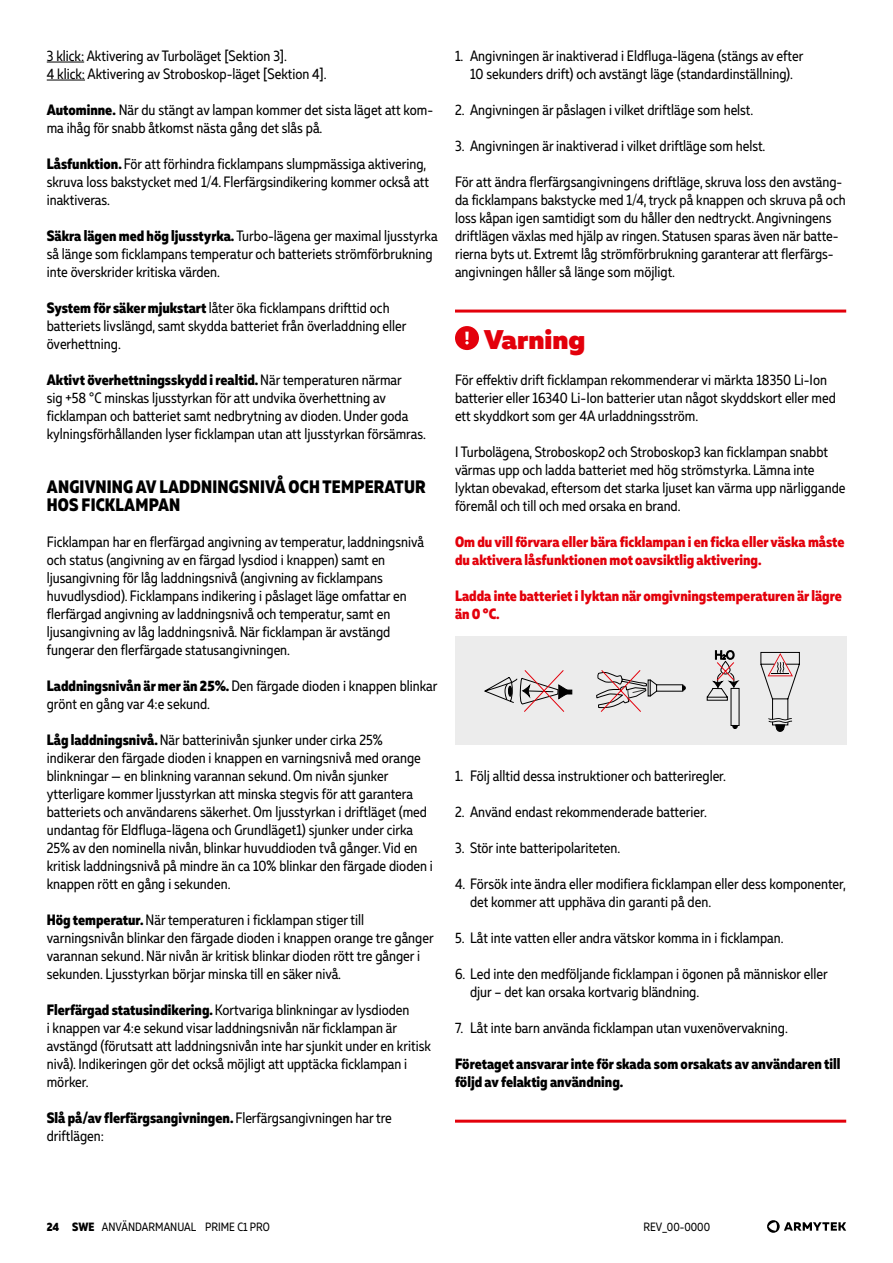
<style>
.page{position:relative;width:893px;height:1263px;background:#fff}
.page>*{position:absolute;margin:0;border:0;box-sizing:border-box;transform-origin:0 0}
.t1{font:900 27px "Muller";color:#e3000b}
.t2{font:800 18px/18px "Muller Narrow";letter-spacing:.01em;color:#000}
.t3{font:15px/18px "Muller Narrow";color:#000}
.t4{font:800 15px/18px "Muller Narrow";color:#e3000b}
.t5{font:800 15px/18px "Muller Narrow";color:#000}
.t6{font:12px "Muller Narrow";color:#000}
.s1{font-weight:800}
</style>
<div class="page">
<svg style="left:767px;top:1220px;width:13px;height:13px"></svg>
<svg style="left:769px;top:1222px;width:8px;height:9px"></svg>
<svg style="left:784px;top:1222px;width:62px;height:9px"></svg>
<hr style="left:47px;top:62px;width:37px;height:1px;background:#000">
<hr style="left:47px;top:80px;width:38px;height:1px;background:#000">
<hr style="left:455px;top:310px;width:391px;height:3px;background:#e3000b">
<hr style="left:455px;top:1120px;width:391px;height:3px;background:#e3000b">
<div style="left:455px;top:326px;width:24px;height:24px;background:#e3000b;border-radius:50%"></div>
<svg style="left:465px;top:332px;width:4px;height:12px"></svg>
<div style="left:455px;top:637px;width:391px;height:108px;background:#ececec"></div>
<div style="left:562px;top:690px;width:10px;height:4px;border:1px solid #000"></div>
<svg style="left:484px;top:670px;width:87px;height:42px"></svg>
<svg style="left:596px;top:670px;width:90px;height:42px"></svg>
<svg style="left:706px;top:650px;width:34px;height:79px"></svg>
<svg style="left:760px;top:652px;width:40px;height:80px"></svg>
<p class="t3" style="left:47px;top:46px;width:281px">3 klick: Aktivering av Turboläget [Sektion 3].<br>4 klick: Aktivering av Stroboskop-läget [Sektion 4].</p>
<p class="t3" style="left:47px;top:100px;width:388px"><span class="s1">Autominne.</span> När du stängt av lampan kommer det sista läget att kom&shy;ma ihåg för snabb åtkomst nästa gång det slås på.</p>
<p class="t3" style="left:47px;top:154px;width:384px"><span class="s1">Låsfunktion.</span> För att förhindra ficklampans slumpmässiga aktivering, skruva loss bakstycket med 1/4. Flerfärgsindikering kommer också att inaktiveras.</p>
<p class="t3" style="left:47px;top:226px;width:392px"><span class="s1">Säkra lägen med hög ljusstyrka.</span> Turbo-lägena ger maximal ljusstyrka så länge som ficklampans temperatur och batteriets strömförbrukning inte överskrider kritiska värden.</p>
<p class="t3" style="left:47px;top:298px;width:361px"><span class="s1">System för säker mjukstart</span> låter öka ficklampans drifttid och batteriets livslängd, samt skydda batteriet från överladdning eller överhettning.</p>
<p class="t3" style="left:47px;top:370px;width:381px"><span class="s1">Aktivt överhettningsskydd i realtid.</span> När temperaturen närmar<br>sig +58 °C minskas ljusstyrkan för att undvika överhettning av ficklampan och batteriet samt nedbrytning av dioden. Under goda kylningsförhållanden lyser ficklampan utan att ljusstyrkan försämras.</p>
<p class="t2" style="left:47px;top:477px;width:380px">ANGIVNING AV LADDNINGSNIVÅ OCH TEMPERATUR<br>HOS FICKLAMPAN</p>
<p class="t3" style="left:47px;top:532px;width:379px">Ficklampan har en flerfärgad angivning av temperatur, laddningsnivå och status (angivning av en färgad lysdiod i knappen) samt en ljusangivning för låg laddningsnivå (angivning av ficklampans huvudlysdiod). Ficklampans indikering i påslaget läge omfattar en flerfärgad angivning av laddningsnivå och temperatur, samt en ljusangivning av låg laddningsnivå. När ficklampan är avstängd fungerar den flerfärgade statusangivningen.</p>
<p class="t3" style="left:47px;top:676px;width:392px"><span class="s1">Laddningsnivån är mer än 25%.</span> Den färgade dioden i knappen blinkar grönt en gång var 4:e sekund.</p>
<p class="t3" style="left:47px;top:730px;width:388px"><span class="s1">Låg laddningsnivå.</span> När batterinivån sjunker under cirka 25% indikerar den färgade dioden i knappen en varningsnivå med orange blinkningar — en blinkning varannan sekund. Om nivån sjunker ytterligare kommer ljusstyrkan att minska stegvis för att garantera batteriets och användarens säkerhet. Om ljusstyrkan i driftläget (med undantag för Eldfluga-lägena och Grundläget1) sjunker under cirka 25% av den nominella nivån, blinkar huvuddioden två gånger. Vid en kritisk laddningsnivå på mindre än ca 10% blinkar den färgade dioden i knappen rött en gång i sekunden.</p>
<p class="t3" style="left:47px;top:910px;width:388px"><span class="s1">Hög temperatur.</span> När temperaturen i ficklampan stiger till varningsnivån blinkar den färgade dioden i knappen orange tre gånger varannan sekund. När nivån är kritisk blinkar dioden rött tre gånger i sekunden. Ljusstyrkan börjar minska till en säker nivå.</p>
<p class="t3" style="left:47px;top:1000px;width:386px"><span class="s1">Flerfärgad statusindikering.</span> Kortvariga blinkningar av lysdioden<br>i knappen var 4:e sekund visar laddningsnivån när ficklampan är avstängd (förutsatt att laddningsnivån inte har sjunkit under en kritisk nivå). Indikeringen gör det också möjligt att upptäcka ficklampan i mörker.</p>
<p class="t3" style="left:47px;top:1108px;width:347px"><span class="s1">Slå på/av flerfärgsangivningen.</span> Flerfärgsangivningen har tre driftlägen:</p>
<p class="t3" style="left:455px;top:46px;width:350px;text-align:center">1. Angivningen är inaktiverad i Eldfluga-lägena (stängs av efter<br>10 sekunders drift) och avstängt läge (standardinställning).</p>
<p class="t3" style="left:455px;top:100px;width:300px">2. Angivningen är påslagen i vilket driftläge som helst.</p>
<p class="t3" style="left:455px;top:136px;width:312px">3. Angivningen är inaktiverad i vilket driftläge som helst.</p>
<p class="t3" style="left:455px;top:172px;width:392px">För att ändra flerfärgsangivningens driftläge, skruva loss den avstäng&shy;da ficklampans bakstycke med 1/4, tryck på knappen och skruva på och loss kåpan igen samtidigt som du håller den nedtryckt. Angivningens driftlägen växlas med hjälp av ringen. Statusen sparas även när batte&shy;rierna byts ut. Extremt låg strömförbrukning garanterar att flerfärgs&shy;angivningen håller så länge som möjligt.</p>
<h1 class="t1" style="left:484px;top:322px;width:103px">Varning</h1>
<p class="t3" style="left:455px;top:370px;width:382px">För effektiv drift ficklampan rekommenderar vi märkta 18350 Li-Ion batterier eller 16340 Li-Ion batterier utan något skyddskort eller med ett skyddkort som ger 4A urladdningsström.</p>
<p class="t3" style="left:455px;top:442px;width:392px">I Turbolägena, Stroboskop2 och Stroboskop3 kan ficklampan snabbt värmas upp och ladda batteriet med hög strömstyrka. Lämna inte lyktan obevakad, eftersom det starka ljuset kan värma upp närliggande föremål och till och med orsaka en brand.</p>
<p class="t4" style="left:455px;top:532px;width:391px">Om du vill förvara eller bära ficklampan i en ficka eller väska måste du aktivera låsfunktionen mot oavsiktlig aktivering.</p>
<p class="t4" style="left:455px;top:586px;width:388px">Ladda inte batteriet i lyktan när omgivningstemperaturen är lägre än 0 °C.</p>
<p class="t3" style="left:455px;top:766px;width:273px">1. Följ alltid dessa instruktioner och batteriregler.</p>
<p class="t3" style="left:455px;top:802px;width:253px">2. Använd endast rekommenderade batterier.</p>
<p class="t3" style="left:455px;top:838px;width:167px">3. Stör inte batteripolariteten.</p>
<p class="t3" style="left:470px;top:874px;width:378px;text-indent:-15px">4. Försök inte ändra eller modifiera ficklampan eller dess komponenter, det kommer att upphäva din garanti på den.</p>
<p class="t3" style="left:455px;top:928px;width:330px">5. Låt inte vatten eller andra vätskor komma in i ficklampan.</p>
<p class="t3" style="left:470px;top:964px;width:359px;text-indent:-15px">6. Led inte den medföljande ficklampan i ögonen på människor eller djur – det kan orsaka kortvarig bländning.</p>
<p class="t3" style="left:455px;top:1018px;width:334px">7. Låt inte barn använda ficklampan utan vuxenövervakning.</p>
<p class="t5" style="left:455px;top:1054px;width:387px">Företaget ansvarar inte för skada som orsakats av användaren till följd av felaktig användning.</p>
<p class="t6" style="left:47px;top:1219px;width:225px"><span class="s1">24 SWE</span> ANVÄNDARMANUAL PRIME C1 PRO</p>
<p class="t6" style="left:644px;top:1219px;width:68px">REV_00-0000</p>
</div>
